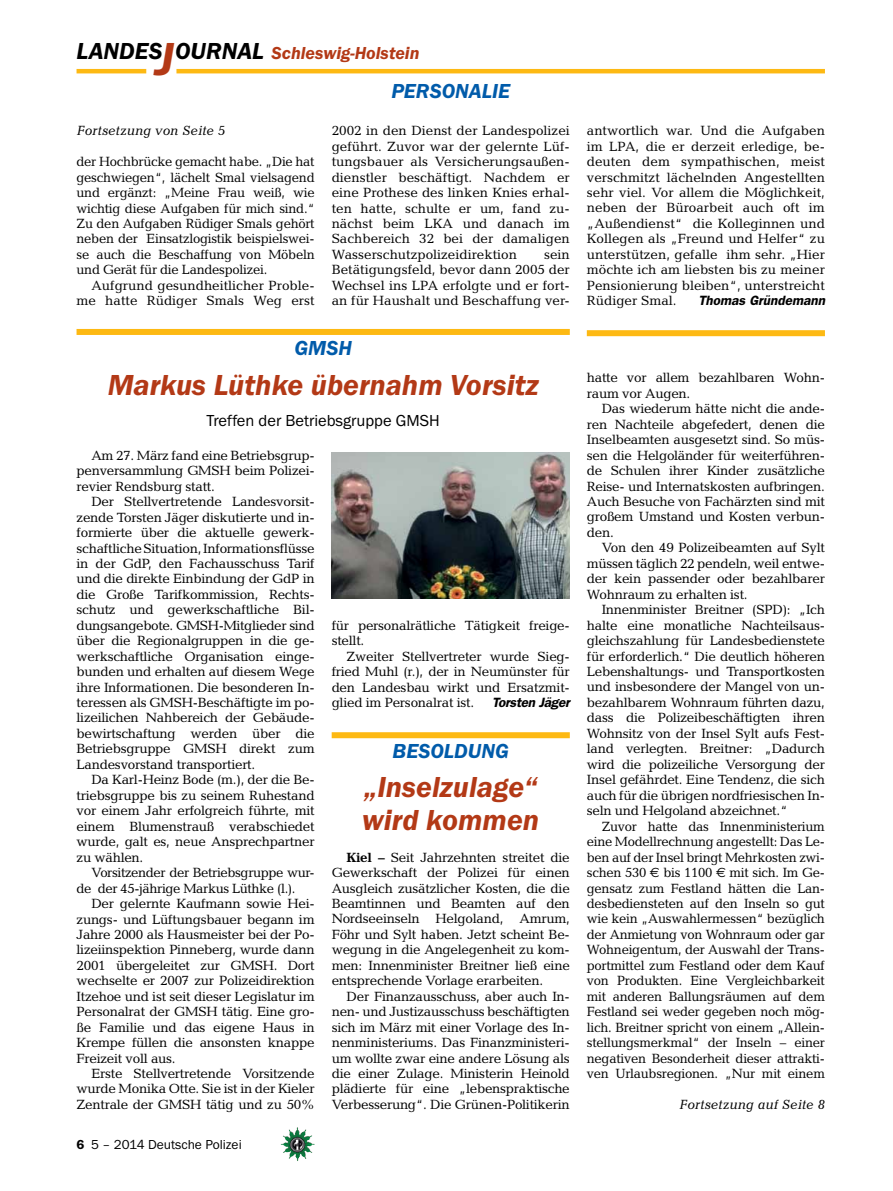
<style>
.page{position:relative;width:893px;height:1191px;background:#fff}
.page>*{position:absolute;margin:0;border:0;box-sizing:border-box;transform-origin:0 0}
.t1{font:italic 600 30px/33px "Franklin Gothic Itc T";color:#b33916}
.t2{font:italic 600 21px "Franklin Gothic Itc T";color:#005baa}
.t3{font:italic 600 18px "Franklin Gothic Itc T";color:#b33916}
.t4{font:16.5px "Franklin Gothic Itc T";color:#000}
.t5{font:13.5px/15.5px "Candida";letter-spacing:-.02em;color:#000;text-align:justify}
.t6{font:13.5px/15.5px "Candida";color:#000;text-align:right}
.t7{font:italic 13.5px "Candida";color:#000}
.t8{font:13.5px "Franklin Gothic Itc T";color:#000}
.t9{font:italic 600 13.5px "Franklin Gothic";color:#000}
.t10{font:italic 600 13.5px "Franklin Gothic";letter-spacing:-.02em;color:#000}
.s1{font-size:24px;color:#000}
.s2{font-size:48px}
.s3{font-weight:700}
.s4{font-weight:600}
.s5{font-family:"Euro Sans"}
</style>
<div class="page">
<hr style="left:77px;top:69px;width:69px;height:4px;background:#fdb913">
<hr style="left:176px;top:69px;width:649px;height:4px;background:#fdb913">
<img style="left:281px;top:1128px;width:16px;height:24px">
<div style="left:77px;top:329px;width:493px;height:6px;background:#fdb913"></div>
<img style="left:332px;top:452px;width:238px;height:147px">
<div style="left:587px;top:330px;width:238px;height:6px;background:#fdb913"></div>
<div style="left:332px;top:732px;width:238px;height:6px;background:#fdb913"></div>
<h3 class="t3" style="left:77px;top:42px;width:344px"><span class="s1">LANDES</span><span class="s2">J</span><span class="s1">OURNAL</span> Schleswig-Holstein</h3>
<h2 class="t2" style="left:391px;top:79px;width:26px">Personalie</h2>
<p class="t7" style="left:77px;top:123px;width:150px">Fortsetzung von Seite 5</p>
<p class="t5" style="left:332px;top:123px;width:240px">2002 in den Dienst der Landespolizei geführt. Zuvor war der gelernte Lüf&shy;tungsbauer als Versicherungsaußen&shy;dienstler beschäftigt. Nachdem er eine Prothese des linken Knies erhal&shy;ten hatte, schulte er um, fand zu&shy;nächst beim LKA und danach im Sachbereich 32 bei der damaligen Wasserschutzpolizeidirektion</p>
<p class="t5" style="left:77px;top:154px;width:240px">der Hochbrücke gemacht habe. „Die hat geschwiegen“, lächelt Smal vielsagend und ergänzt: „Meine Frau weiß, wie wichtig diese Aufgaben für mich sind.“ Zu den Aufgaben Rüdiger Smals gehört neben der Einsatzlogistik beispielswei&shy;se auch die Beschaffung von Möbeln und Gerät für die Landespolizei.</p>
<p class="t6" style="left:77px;top:277px;width:240px">Aufgrund gesundheitlicher Proble&shy;me hatte Rüdiger Smals Weg erst</p>
<p class="t5" style="left:332px;top:246px;width:240px;text-indent:212px">sein Betätigungsfeld, bevor dann 2005 der Wechsel ins LPA erfolgte und er fort&shy;an für Haushalt und Beschaffung ver-</p>
<h2 class="t2" style="left:294px;top:335px;width:59px">GMSH</h2>
<h1 class="t1" style="left:108px;top:368px;width:432px">Markus Lüthke übernahm Vorsitz</h1>
<p class="t4" style="left:206px;top:411px;width:235px">Treffen der Betriebsgruppe GMSH</p>
<p class="t5" style="left:77px;top:447px;width:240px;text-indent:15px">Am 27. März fand eine Betriebsgrup&shy;penversammlung GMSH beim Polizei&shy;revier Rendsburg statt.</p>
<p class="t5" style="left:77px;top:494px;width:240px;text-indent:15px">Der Stellvertretende Landesvorsit&shy;zende Torsten Jäger diskutierte und in&shy;formierte über die aktuelle gewerk&shy;schaftliche Situation, Informationsflüsse in der GdP, den Fachausschuss Tarif und die direkte Einbindung der GdP in die Große Tarifkommission, Rechts&shy;schutz und gewerkschaftliche Bil&shy;dungsangebote. GMSH-Mitglieder sind über die Regionalgruppen in die ge&shy;werkschaftliche Organisation einge&shy;bunden und erhalten auf diesem Wege ihre Informationen. Die besonderen In&shy;teressen als GMSH-Beschäftigte im po&shy;lizeilichen Nahbereich der Gebäude&shy;bewirtschaftung werden über die Betriebsgruppe GMSH direkt zum Landesvorstand transportiert.</p>
<p class="t5" style="left:77px;top:772px;width:240px;text-indent:15px">Da Karl-Heinz Bode (m.), der die Be&shy;triebsgruppe bis zu seinem Ruhestand vor einem Jahr erfolgreich führte, mit einem Blumenstrauß verabschiedet wurde, galt es, neue Ansprechpartner zu wählen.</p>
<p class="t5" style="left:77px;top:865px;width:240px;text-indent:15px">Vorsitzender der Betriebsgruppe wur&shy;de der 45-jährige Markus Lüthke (l.).</p>
<p class="t5" style="left:77px;top:895px;width:240px;text-indent:15px">Der gelernte Kaufmann sowie Hei&shy;zungs- und Lüftungsbauer begann im Jahre 2000 als Hausmeister bei der Po&shy;lizeiinspektion Pinneberg, wurde dann 2001 übergeleitet zur GMSH. Dort wechselte er 2007 zur Polizeidirektion Itzehoe und ist seit dieser Legislatur im Personalrat der GMSH tätig. Eine gro&shy;ße Familie und das eigene Haus in Krempe füllen die ansonsten knappe Freizeit voll aus.</p>
<p class="t5" style="left:77px;top:1065px;width:240px;text-indent:15px">Erste Stellvertretende Vorsitzende wurde Monika Otte. Sie ist in der Kieler Zentrale der GMSH tätig und zu 50%</p>
<p class="t5" style="left:332px;top:617px;width:240px">für personalrätliche Tätigkeit freige&shy;stellt.</p>
<p class="t5" style="left:332px;top:648px;width:240px;text-indent:15px">Zweiter Stellvertreter wurde Sieg&shy;fried Muhl (r.), der in Neumünster für den Landesbau wirkt und Ersatzmit&shy;glied im Personalrat ist.</p>
<p class="t10" style="left:492px;top:694px;width:79px">Torsten Jäger</p>
<h2 class="t2" style="left:393px;top:739px;width:28px">Besoldung</h2>
<h1 class="t1" style="left:362px;top:769px;width:178px">„Inselzulage“ wird kommen</h1>
<p class="t5" style="left:332px;top:849px;width:240px;text-indent:15px"><span class="s3">Kiel –</span> Seit Jahrzehnten streitet die Gewerkschaft der Polizei für einen Ausgleich zusätzlicher Kosten, die die Beamtinnen und Beamten auf den Nordseeinseln Helgoland, Amrum, Föhr und Sylt haben. Jetzt scheint Be&shy;wegung in die Angelegenheit zu kom&shy;men: Innenminister Breitner ließ eine entsprechende Vorlage erarbeiten.</p>
<p class="t5" style="left:332px;top:988px;width:240px;text-indent:15px">Der Finanzausschuss, aber auch In&shy;nen- und Justizausschuss beschäftigten sich im März mit einer Vorlage des In&shy;nenministeriums. Das Finanzministeri&shy;um wollte zwar eine andere Lösung als die einer Zulage. Ministerin Heinold plädierte für eine „lebenspraktische Verbesserung“. Die Grünen-Politikerin</p>
<p class="t8" style="left:77px;top:1136px;width:167px"><span class="s4">6</span> 5 – 2014 Deutsche Polizei</p>
<p class="t5" style="left:587px;top:123px;width:240px">antwortlich war. Und die Aufgaben im LPA, die er derzeit erledige, be&shy;deuten dem sympathischen, meist verschmitzt lächelnden Angestellten sehr viel. Vor allem die Möglichkeit, neben der Büroarbeit auch oft im „Außendienst“ die Kolleginnen und Kollegen als „Freund und Helfer“ zu unterstützen, gefalle ihm sehr. „Hier möchte ich am liebsten bis zu meiner Pensionierung bleiben“, unterstreicht Rüdiger Smal.</p>
<p class="t9" style="left:698px;top:292px;width:128px">Thomas Gründemann</p>
<p class="t5" style="left:587px;top:370px;width:240px">hatte vor allem bezahlbaren Wohn&shy;raum vor Augen.</p>
<p class="t5" style="left:587px;top:401px;width:240px;text-indent:15px">Das wiederum hätte nicht die ande&shy;ren Nachteile abgefedert, denen die Inselbeamten ausgesetzt sind. So müs&shy;sen die Helgoländer für weiterführen&shy;de Schulen ihrer Kinder zusätzliche Reise- und Internatskosten aufbringen.<br>Auch Besuche von Fachärzten sind mit großem Umstand und Kosten verbun&shy;den.</p>
<p class="t5" style="left:587px;top:540px;width:240px;text-indent:15px">Von den 49 Polizeibeamten auf Sylt müssen täglich 22 pendeln, weil entwe&shy;der kein passender oder bezahlbarer Wohnraum zu erhalten ist.</p>
<p class="t5" style="left:587px;top:602px;width:240px;text-indent:15px">Innenminister Breitner (SPD): „Ich halte eine monatliche Nachteilsaus&shy;gleichszahlung für Landesbedienstete für erforderlich.“ Die deutlich höheren Lebenshaltungs- und Transportkosten und insbesondere der Mangel von un&shy;bezahlbarem Wohnraum führten dazu, dass die Polizeibeschäftigten ihren Wohnsitz von der Insel Sylt aufs Fest&shy;land verlegten. Breitner: „Dadurch wird die polizeiliche Versorgung der Insel gefährdet. Eine Tendenz, die sich auch für die übrigen nordfriesischen In&shy;seln und Helgoland abzeichnet.“</p>
<p class="t5" style="left:587px;top:818px;width:240px;text-indent:15px">Zuvor hatte das Innenministerium eine Modellrechnung angestellt: Das Le&shy;ben auf der Insel bringt Mehrkosten zwi&shy;schen 530 <span class="s5">€</span> bis 1100 <span class="s5">€</span> mit sich. Im Ge&shy;gensatz zum Festland hätten die Lan&shy;desbediensteten auf den Inseln so gut wie kein „Auswahlermessen“ bezüglich der Anmietung von Wohnraum oder gar Wohneigentum, der Auswahl der Trans&shy;portmittel zum Festland oder dem Kauf von Produkten. Eine Vergleichbarkeit mit anderen Ballungsräumen auf dem Festland sei weder gegeben noch mög&shy;lich. Breitner spricht von einem „Allein&shy;stellungsmerkmal“ der Inseln – einer negativen Besonderheit dieser attrakti&shy;ven Urlaubsregionen. „Nur mit einem</p>
<p class="t7" style="left:679px;top:1096px;width:147px">Fortsetzung auf Seite 8</p>
</div>
